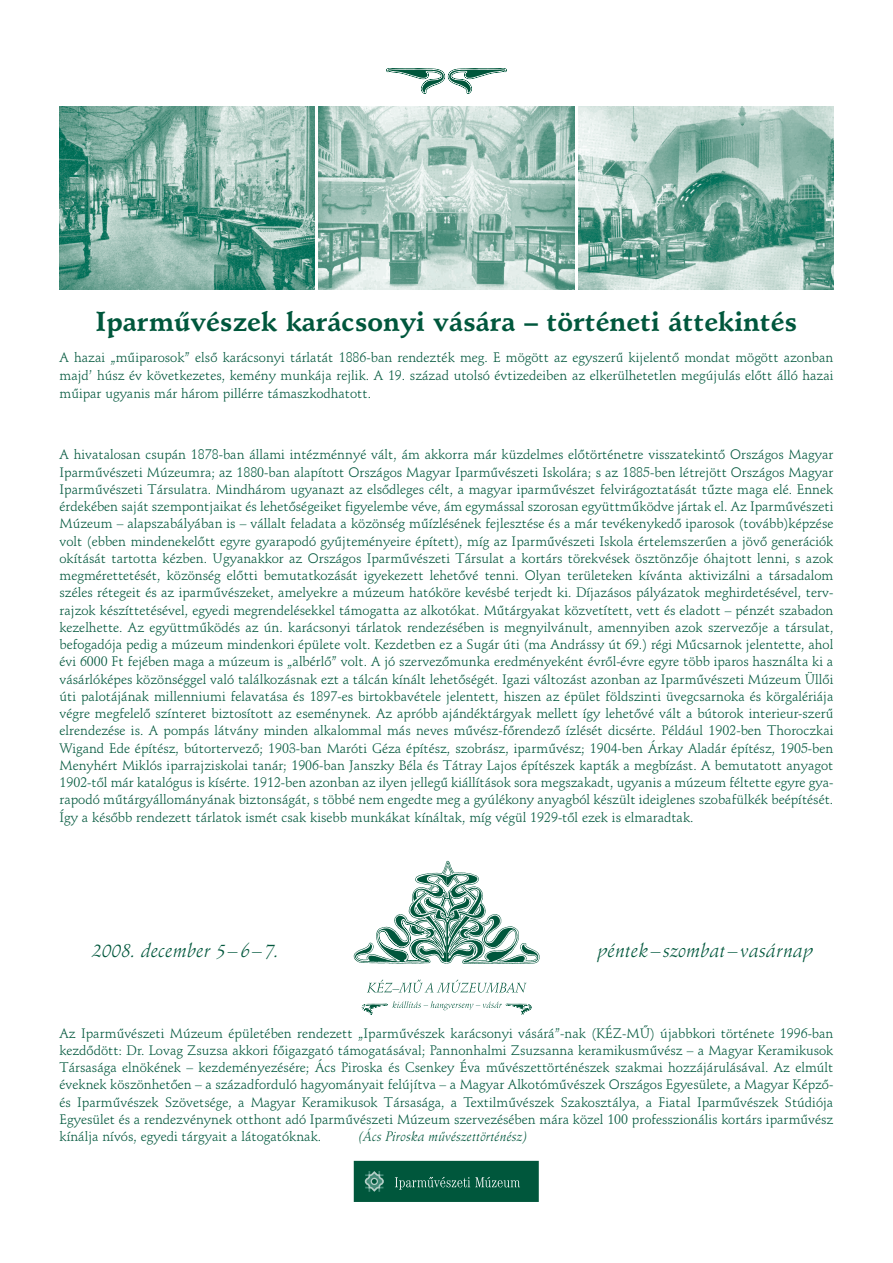
<style>
.page{position:relative;width:893px;height:1263px;background:#fff}
.page>*{position:absolute;margin:0;border:0;box-sizing:border-box;transform-origin:0 0}
.t1{font:700 27px "Schneidler BT";color:#00573c}
.t2{font:italic 19.5px "Schneidler BT";color:#00573c}
.t3{font:13.5px/17.2px "Schneidler BT";color:#00573c;text-align:justify}
.t4{font:italic 13.5px "Schneidler BT";color:#00573c}
</style>
<div class="page">
<img style="left:60px;top:106px;width:255px;height:183px">
<img style="left:319px;top:106px;width:255px;height:183px">
<img style="left:578px;top:106px;width:255px;height:183px">
<svg style="left:354px;top:861px;width:186px;height:103px"></svg>
<svg style="left:367px;top:979px;width:159px;height:14px"></svg>
<svg style="left:362px;top:1001px;width:169px;height:14px"></svg>
<svg style="left:386px;top:68px;width:121px;height:26px"></svg>
<div style="left:354px;top:1161px;width:185px;height:41px;background:#00573c"></div>
<svg style="left:395px;top:1177px;width:125px;height:12px"></svg>
<svg style="left:365px;top:1171px;width:19px;height:21px"></svg>
<p class="t1" style="left:96px;top:305px;width:703px">Iparmûvészek karácsonyi vására – történeti áttekintés</p>
<p class="t3" style="left:60px;top:349px;width:775px;line-height:18px">A hazai „mûiparosok” elsõ karácsonyi tárlatát 1886-ban rendezték meg. E mögött az egyszerû kijelentõ mondat mögött azonban majd’ húsz év következetes, kemény munkája rejlik. A 19. század utolsó évtizedeiben az elkerülhetetlen megújulás elõtt álló hazai mûipar ugyanis már három pillérre támaszkodhatott.</p>
<p class="t3" style="left:60px;top:446px;width:775px">A hivatalosan csupán 1878-ban állami intézménnyé vált, ám akkorra már küzdelmes elõtörténetre visszatekintõ Országos Magyar Iparmûvészeti Múzeumra; az 1880-ban alapított Országos Magyar Iparmûvészeti Iskolára; s az 1885-ben létrejött Országos Magyar Iparmûvészeti Társulatra. Mindhárom ugyanazt az elsõdleges célt, a magyar iparmûvészet felvirágoztatását tûzte maga elé. Ennek érdekében saját szempontjaikat és lehetõségeiket figyelembe véve, ám egymással szorosan együttmûködve jártak el. Az Iparmûvészeti Múzeum – alapszabályában is – vállalt feladata a közönség mûízlésének fejlesztése és a már tevékenykedõ iparosok (tovább)képzése volt (ebben mindenekelõtt egyre gyarapodó gyûjteményeire épített), míg az Iparmûvészeti Iskola értelemszerûen a jövõ generációk okítását tartotta kézben. Ugyanakkor az Országos Iparmûvészeti Társulat a kortárs törekvések ösztönzõje óhajtott lenni, s azok megmérettetését, közönség elõtti bemutatkozását igyekezett lehetõvé tenni. Olyan területeken kívánta aktivizálni a társadalom széles rétegeit és az iparmûvészeket, amelyekre a múzeum hatóköre kevésbé terjedt ki. Díjazásos pályázatok meghirdetésével, terv&shy;rajzok készíttetésével, egyedi megrendelésekkel támogatta az alkotókat. Mûtárgyakat közvetített, vett és eladott – pénzét szabadon kezelhette. Az együttmûködés az ún. karácsonyi tárlatok rendezésében is megnyilvánult, amennyiben azok szervezõje a társulat, befogadója pedig a múzeum mindenkori épülete volt. Kezdetben ez a Sugár úti (ma Andrássy út 69.) régi Mûcsarnok jelentette, ahol évi 6000 Ft fejében maga a múzeum is „albérlõ” volt. A jó szervezõmunka eredményeként évrõl-évre egyre több iparos használta ki a vásárlóképes közönséggel való találkozásnak ezt a tálcán kínált lehetõségét. Igazi változást azonban az Iparmûvészeti Múzeum Üllõi úti palotájának millenniumi felavatása és 1897-es birtokbavétele jelentett, hiszen az épület földszinti üvegcsarnoka és körgalériája végre megfelelõ színteret biztosított az eseménynek. Az apróbb ajándéktárgyak mellett így lehetõvé vált a bútorok interieur-szerû elrendezése is. A pompás látvány minden alkalommal más neves mûvész-fõrendezõ ízlését dicsérte. Például 1902-ben Thoroczkai Wigand Ede építész, bútortervezõ; 1903-ban Maróti Géza építész, szobrász, iparmûvész; 1904-ben Árkay Aladár építész, 1905-ben Menyhért Miklós iparrajziskolai tanár; 1906-ban Janszky Béla és Tátray Lajos építészek kapták a megbízást. A bemutatott anyagot 1902-tõl már katalógus is kísérte. 1912-ben azonban az ilyen jellegû kiállítások sora megszakadt, ugyanis a múzeum féltette egyre gya&shy;rapodó mûtárgyállományának biztonságát, s többé nem engedte meg a gyúlékony anyagból készült ideiglenes szobafülkék beépítését.<br>Így a késõbb rendezett tárlatok ismét csak kisebb munkákat kínáltak, míg végül 1929-tõl ezek is elmaradtak.</p>
<p class="t2" style="left:93px;top:938px;width:188px">2008. december 5– 6– 7.</p>
<p class="t2" style="left:598px;top:938px;width:217px">péntek– szombat – vasárnap</p>
<p class="t3" style="left:60px;top:1024px;width:775px">Az Iparmûvészeti Múzeum épületében rendezett „Iparmûvészek karácsonyi vásárá”-nak (KÉZ-MÛ) újabbkori története 1996-ban kezdõdött: Dr. Lovag Zsuzsa akkori fõigazgató támogatásával; Pannonhalmi Zsuzsanna keramikusmûvész – a Magyar Keramikusok Társasága elnökének – kezdeményezésére; Ács Piroska és Csenkey Éva mûvészettörténészek szakmai hozzájárulásával. Az elmúlt éveknek köszönhetõen – a századforduló hagyományait felújítva – a Magyar Alkotómûvészek Országos Egyesülete, a Magyar Képzõ&shy;és Iparmûvészek Szövetsége, a Magyar Keramikusok Társasága, a Textilmûvészek Szakosztálya, a Fiatal Iparmûvészek Stúdiója Egyesület és a rendezvénynek otthont adó Iparmûvészeti Múzeum szervezésében mára közel 100 professzionális kortárs iparmûvész kínálja nívós, egyedi tárgyait a látogatóknak.</p>
<p class="t4" style="left:358px;top:1128px;width:172px">(Ács Piroska mûvészettörténész)</p>
</div>
